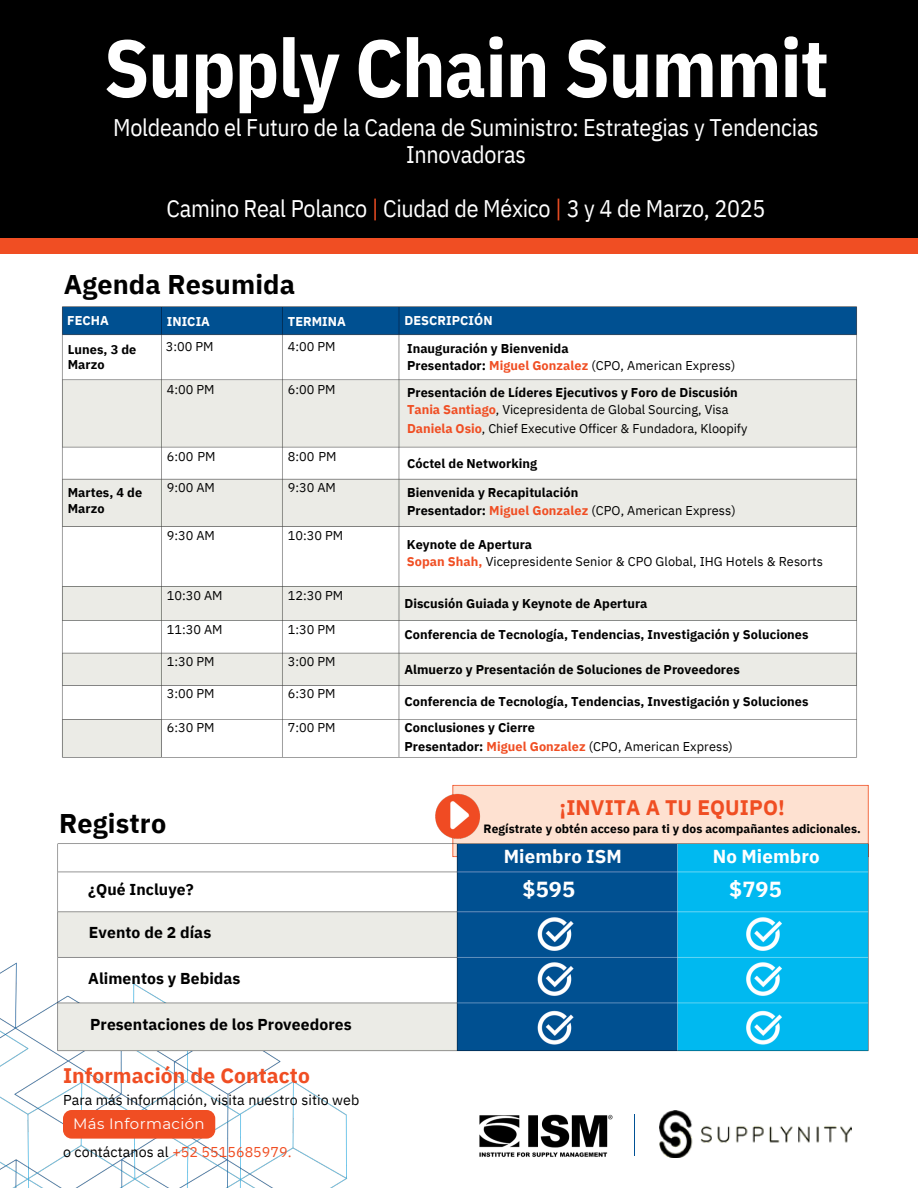
<style>
.page{position:relative;width:918px;height:1188px;background:#fff}
.page>*{position:absolute;margin:0;border:0;box-sizing:border-box;transform-origin:0 0}
.t1{font:700 81px "IBM Plex Sans Cond";letter-spacing:-.01em;color:#fff}
.t2{font:700 27px "IBM Plex Sans";letter-spacing:.005em;color:#000}
.t3{font:24px/27px "IBM Plex Sans Cond";letter-spacing:-.01em;color:#fff;text-align:center}
.t4{font:700 21.75px "IBM Plex Sans";letter-spacing:.005em;color:#fff}
.t5{font:700 21px "IBM Plex Sans";letter-spacing:.005em;color:#f04e23}
.t6{font:700 18.75px "IBM Plex Sans";letter-spacing:.005em;color:#fff}
.t7{font:700 15.75px "IBM Plex Sans";letter-spacing:.005em;color:#000}
.t8{font:15px "Montserrat";letter-spacing:.025em;color:#fff}
.t9{font:14.25px "IBM Plex Sans";letter-spacing:.005em;color:#000}
.t10{font:12.75px "IBM Plex Sans";color:#000}
.t11{font:700 12.75px/15.8px "IBM Plex Sans";letter-spacing:.005em;color:#000}
.t12{font:700 12.75px "IBM Plex Sans";letter-spacing:.005em;color:#fff}
.t13{font:700 12px "IBM Plex Sans";letter-spacing:.005em;color:#000}
.s1{color:#f04e23}
.s2{font-weight:700}
.s3{font-weight:700;color:#f04e23}
</style>
<div class="page">
<div style="left:0;top:0;width:918px;height:245px;background:#000"></div>
<div style="left:0;top:239px;width:918px;height:15px;background:#f04e23"></div>
<img style="left:0;top:962px;width:613px;height:226px">
<img style="left:659px;top:1111px;width:192px;height:46px">
<div style="left:63px;top:1110px;width:152px;height:29px;background:#f04e23;border-radius:9px"></div>
<hr style="left:634px;top:1114px;width:1px;height:41px;background:#005195">
<img style="left:62px;top:306px;width:795px;height:452px">
<img style="left:50px;top:786px;width:819px;height:273px">
<p class="t1" style="left:104px;top:14px;width:726px">Supply Chain Summit</p>
<p class="t3" style="left:113px;top:114px;width:707px">Moldeando el Futuro de la Cadena de Suministro: Estrategias y Tendencias<br>Innovadoras</p>
<p class="t3" style="left:167px;top:195px;width:600px">Camino Real Polanco <span class="s1">|</span> Ciudad de México <span class="s1">|</span> 3 y 4 de Marzo, 2025</p>
<p class="t2" style="left:64px;top:267px;width:233px">Agenda Resumida</p>
<h3 class="t12" style="left:67px;top:312px;width:43px">FECHA</h3>
<h3 class="t12" style="left:167px;top:313px;width:45px">INICIA</h3>
<h1 class="t12" style="left:288px;top:313px;width:60px">TERMINA</h1>
<p class="t12" style="left:404px;top:312px;width:90px">DESCRIPCIÓN</p>
<p class="t11" style="left:68px;top:341px;width:70px">Lunes, 3 de<br>Marzo</p>
<p class="t10" style="left:166px;top:338px;width:49px">3:00 PM</p>
<p class="t10" style="left:288px;top:338px;width:49px">4:00 PM</p>
<p class="t11" style="left:407px;top:340px;width:163px">Inauguración y Bienvenida</p>
<p class="t10" style="left:407px;top:357px;width:330px"><span class="s2">Presentador:</span> <span class="s3">Miguel Gonzalez</span> (CPO, American Express)</p>
<p class="t11" style="left:407px;top:385px;width:332px">Presentación de Líderes Ejecutivos y Foro de Discusión</p>
<p class="t10" style="left:407px;top:401px;width:323px"><span class="s3">Tania Santiago</span>, Vicepresidenta de Global Sourcing, Visa</p>
<p class="t10" style="left:407px;top:420px;width:342px"><span class="s3">Daniela Osio</span>, Chief Executive Officer &amp; Fundadora, Kloopify</p>
<h1 class="t11" style="left:407px;top:455px;width:132px">Cóctel de Networking</h1>
<h5 class="t11" style="left:407px;top:484px;width:173px">Bienvenida y Recapitulación</h5>
<h5 class="t10" style="left:407px;top:502px;width:330px"><span class="s2">Presentador:</span> <span class="s3">Miguel Gonzalez</span> (CPO, American Express)</h5>
<h5 class="t11" style="left:407px;top:537px;width:127px">Keynote de Apertura</h5>
<h5 class="t10" style="left:407px;top:553px;width:418px"><span class="s3">Sopan Shah,</span> Vicepresidente Senior &amp; CPO Global, IHG Hotels &amp; Resorts</h5>
<p class="t10" style="left:167px;top:381px;width:49px">4:00 PM</p>
<p class="t10" style="left:288px;top:381px;width:49px">6:00 PM</p>
<p class="t10" style="left:167px;top:448px;width:50px">6:00 PM</p>
<p class="t10" style="left:167px;top:479px;width:50px">9:00 AM</p>
<p class="t10" style="left:288px;top:448px;width:50px">8:00 PM</p>
<p class="t10" style="left:288px;top:479px;width:50px">9:30 AM</p>
<p class="t10" style="left:288px;top:527px;width:57px">10:30 PM</p>
<p class="t11" style="left:68px;top:485px;width:76px">Martes, 4 de<br>Marzo</p>
<p class="t10" style="left:167px;top:527px;width:50px">9:30 AM</p>
<p class="t10" style="left:167px;top:587px;width:57px">10:30 AM</p>
<p class="t10" style="left:167px;top:621px;width:57px">11:30 AM</p>
<p class="t10" style="left:167px;top:653px;width:49px">1:30 PM</p>
<p class="t10" style="left:167px;top:685px;width:49px">3:00 PM</p>
<p class="t10" style="left:167px;top:719px;width:49px">6:30 PM</p>
<p class="t2" style="left:59px;top:805px;width:109px">Registro</p>
<p class="t7" style="left:88px;top:879px;width:107px">¿Qué Incluye?</p>
<p class="t7" style="left:89px;top:922px;width:124px">Evento de 2 días</p>
<p class="t10" style="left:288px;top:587px;width:57px">12:30 PM</p>
<p class="t10" style="left:288px;top:621px;width:49px">1:30 PM</p>
<p class="t10" style="left:288px;top:653px;width:49px">3:00 PM</p>
<p class="t10" style="left:288px;top:685px;width:49px">6:30 PM</p>
<p class="t10" style="left:288px;top:719px;width:49px">7:00 PM</p>
<h2 class="t7" style="left:88px;top:968px;width:154px">Alimentos y Bebidas</h2>
<h2 class="t7" style="left:90px;top:1014px;width:263px">Presentaciones de los Proveedores</h2>
<p class="t5" style="left:63px;top:1062px;width:248px">Información de Contacto</p>
<p class="t9" style="left:63px;top:1090px;width:298px">Para más información, visita nuestro sitio web</p>
<p class="t8" style="left:73px;top:1114px;width:133px">Más Información</p>
<p class="t9" style="left:63px;top:1143px;width:230px">o contáctanos al <span class="s1">+52 5515685979.</span></p>
<p class="t11" style="left:404px;top:595px;width:245px">Discusión Guiada y Keynote de Apertura</p>
<p class="t11" style="left:404px;top:627px;width:406px">Conferencia de Tecnología, Tendencias, Investigación y Soluciones</p>
<p class="t11" style="left:404px;top:661px;width:337px">Almuerzo y Presentación de Soluciones de Proveedores</p>
<p class="t11" style="left:404px;top:693px;width:406px">Conferencia de Tecnología, Tendencias, Investigación y Soluciones</p>
<p class="t11" style="left:404px;top:719px;width:132px">Conclusiones y Cierre</p>
<p class="t10" style="left:404px;top:738px;width:330px"><span class="s2">Presentador:</span> <span class="s3">Miguel Gonzalez</span> (CPO, American Express)</p>
<p class="t5" style="left:560px;top:793px;width:227px">¡INVITA A TU EQUIPO!</p>
<p class="t13" style="left:484px;top:820px;width:379px">Regístrate y obtén acceso para ti y dos acompañantes adicionales.</p>
<p class="t6" style="left:504px;top:844px;width:120px">Miembro ISM</p>
<p class="t6" style="left:713px;top:844px;width:108px">No Miembro</p>
<h4 class="t4" style="left:523px;top:875px;width:54px">$595</h4>
<h4 class="t4" style="left:729px;top:875px;width:54px">$795</h4>
</div>
